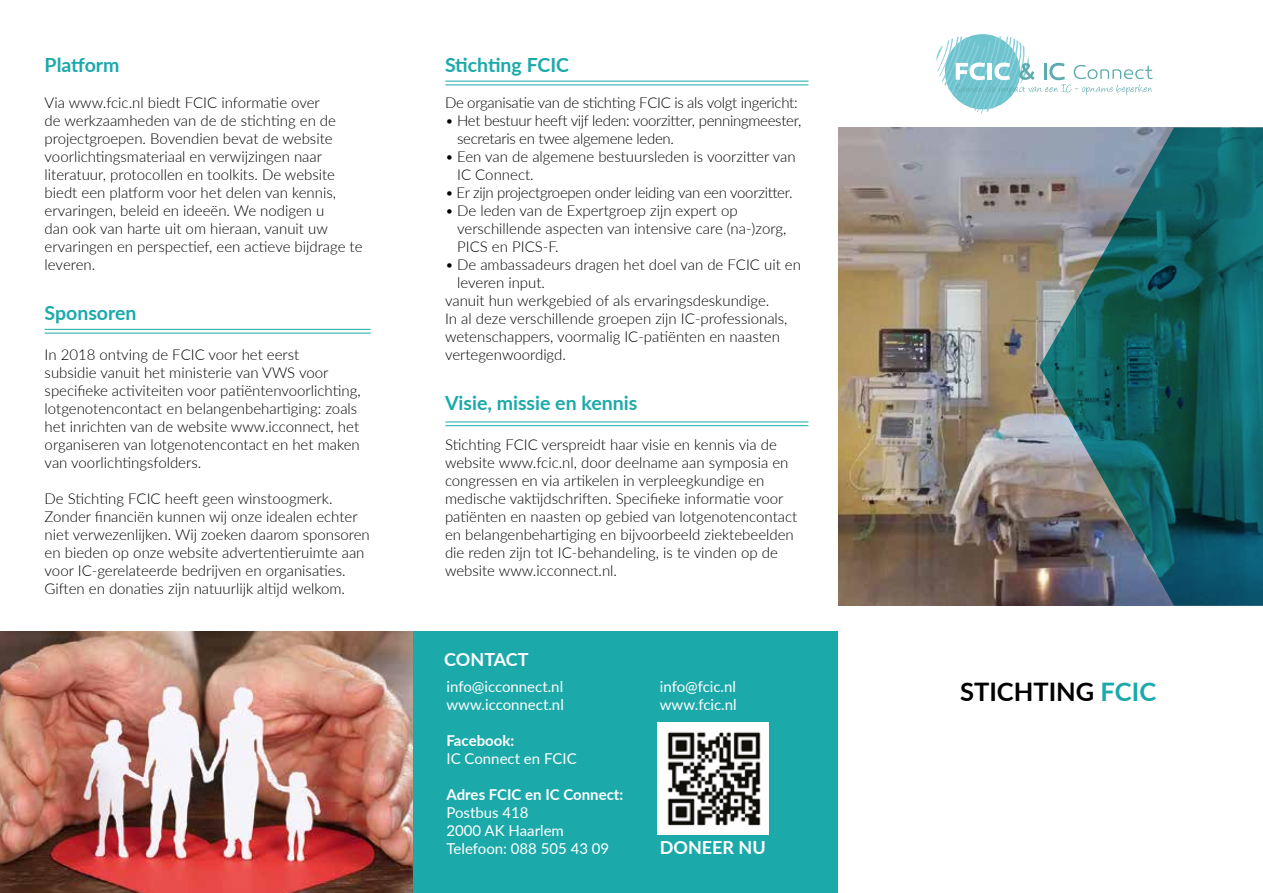
<style>
.page{position:relative;width:1263px;height:893px;background:#fff}
.page>*{position:absolute;margin:0;border:0;box-sizing:border-box;transform-origin:0 0}
.t1{font:700 25.5px "Lato";color:#000}
.t2{font:700 19.5px "Lato";color:#1ba9aa}
.t3{font:700 18px "Lato";color:#fff}
.t4{font:300 15px/18px "Lato";color:#000}
.t5{font:300 15px/18px "Lato";letter-spacing:-.02em;color:#000}
.t6{font:15px/18px "Lato";color:#fff}
.t7{font:700 15px "Lato";color:#fff}
.s1{color:#1ba9aa}
</style>
<div class="page">
<img style="left:838px;top:128px;width:201px;height:477px">
<div style="left:412px;top:631px;width:426px;height:262px;background:#1ba9aa"></div>
<img style="left:1039px;top:128px;width:224px;height:478px">
<svg style="left:936px;top:36px;width:217px;height:78px"></svg>
<img style="left:657px;top:723px;width:111px;height:111px">
<img style="left:0;top:631px;width:412px;height:262px">
<hr style="left:445px;top:81px;width:363px;height:1px;background:#1ba9aa">
<hr style="left:445px;top:85px;width:363px;height:1px;background:#1ba9aa">
<hr style="left:445px;top:422px;width:363px;height:1px;background:#1ba9aa">
<hr style="left:445px;top:425px;width:363px;height:1px;background:#1ba9aa">
<hr style="left:45px;top:329px;width:326px;height:1px;background:#1ba9aa">
<hr style="left:45px;top:333px;width:326px;height:1px;background:#1ba9aa">
<h2 class="t2" style="left:45px;top:51px;width:76px">Platform</h2>
<p class="t4" style="left:45px;top:93px;width:319px">Via www.fcic.nl biedt FCIC informatie over<br>de werkzaamheden van de de stichting en de projectgroepen. Bovendien bevat de website voorlichtingsmateriaal en verwijzingen naar literatuur, protocollen en toolkits. De website biedt een platform voor het delen van kennis, ervaringen, beleid en ideeën. We nodigen u<br>dan ook van harte uit om hieraan, vanuit uw ervaringen en perspectief, een actieve bijdrage te leveren.</p>
<h2 class="t2" style="left:45px;top:299px;width:93px">Sponsoren</h2>
<p class="t4" style="left:45px;top:345px;width:317px">In 2018 ontving de FCIC voor het eerst<br>subsidie vanuit het ministerie van VWS voor specifieke activiteiten voor patiëntenvoorlichting, lotgenotencontact en belangenbehartiging: zoals het inrichten van de website www.icconnect, het organiseren van lotgenotencontact en het maken van voorlichtingsfolders.</p>
<p class="t4" style="left:45px;top:489px;width:327px">De Stichting FCIC heeft geen winstoogmerk.<br>Zonder financiën kunnen wij onze idealen echter niet verwezenlijken. Wij zoeken daarom sponsoren en bieden op onze website advertentieruimte aan voor IC-gerelateerde bedrijven en organisaties.<br>Giften en donaties zijn natuurlijk altijd welkom.</p>
<h2 class="t2" style="left:445px;top:51px;width:126px">Stichting FCIC</h2>
<p class="t5" style="left:445px;top:93px;width:354px">De organisatie van de stichting FCIC is als volgt ingericht:</p>
<p class="t5" style="left:457px;top:111px;width:346px;text-indent:-12px">• Het bestuur heeft vijf leden: voorzitter, penningmeester, secretaris en twee algemene leden.</p>
<p class="t4" style="left:457px;top:147px;width:340px;text-indent:-12px">• Een van de algemene bestuursleden is voorzitter van<br>IC Connect.</p>
<p class="t5" style="left:445px;top:183px;width:349px">• Er zijn projectgroepen onder leiding van een voorzitter.</p>
<p class="t4" style="left:457px;top:201px;width:331px;text-indent:-12px">• De leden van de Expertgroep zijn expert op verschillende aspecten van intensive care (na-)zorg,<br>PICS en PICS-F.</p>
<p class="t4" style="left:445px;top:255px;width:357px">• De ambassadeurs dragen het doel van de FCIC uit en</p>
<p class="t4" style="left:457px;top:273px;width:89px">leveren input.</p>
<p class="t4" style="left:445px;top:291px;width:326px">vanuit hun werkgebied of als ervaringsdeskundige.</p>
<p class="t4" style="left:445px;top:309px;width:344px">In al deze verschillende groepen zijn IC-professionals,</p>
<p class="t4" style="left:445px;top:327px;width:336px">wetenschappers, voormalig IC-patiënten en naasten</p>
<p class="t4" style="left:445px;top:345px;width:122px">vertegenwoordigd.</p>
<h2 class="t2" style="left:445px;top:389px;width:194px">Visie, missie en kennis</h2>
<p class="t4" style="left:445px;top:435px;width:354px">Stichting FCIC verspreidt haar visie en kennis via de website www.fcic.nl, door deelname aan symposia en congressen en via artikelen in verpleegkundige en medische vaktijdschriften. Specifieke informatie voor patiënten en naasten op gebied van lotgenotencontact en belangenbehartiging en bijvoorbeeld ziektebeelden die reden zijn tot IC-behandeling, is te vinden op de website www.icconnect.nl.</p>
<p class="t3" style="left:444px;top:646px;width:86px">CONTACT</p>
<p class="t6" style="left:446px;top:677px;width:119px">info@icconnect.nl www.icconnect.nl</p>
<p class="t7" style="left:446px;top:730px;width:69px">Facebook:</p>
<p class="t6" style="left:446px;top:749px;width:132px">IC Connect en FCIC</p>
<p class="t7" style="left:446px;top:784px;width:178px">Adres FCIC en IC Connect:</p>
<p class="t6" style="left:446px;top:803px;width:164px">Postbus 418<br>2000 AK Haarlem<br>Telefoon: 088 505 43 09</p>
<p class="t6" style="left:660px;top:677px;width:78px">info@fcic.nl www.fcic.nl</p>
<p class="t3" style="left:660px;top:835px;width:107px">DONEER NU</p>
<h1 class="t1" style="left:960px;top:673px;width:198px">STICHTING <span class="s1">FCIC</span></h1>
</div>
